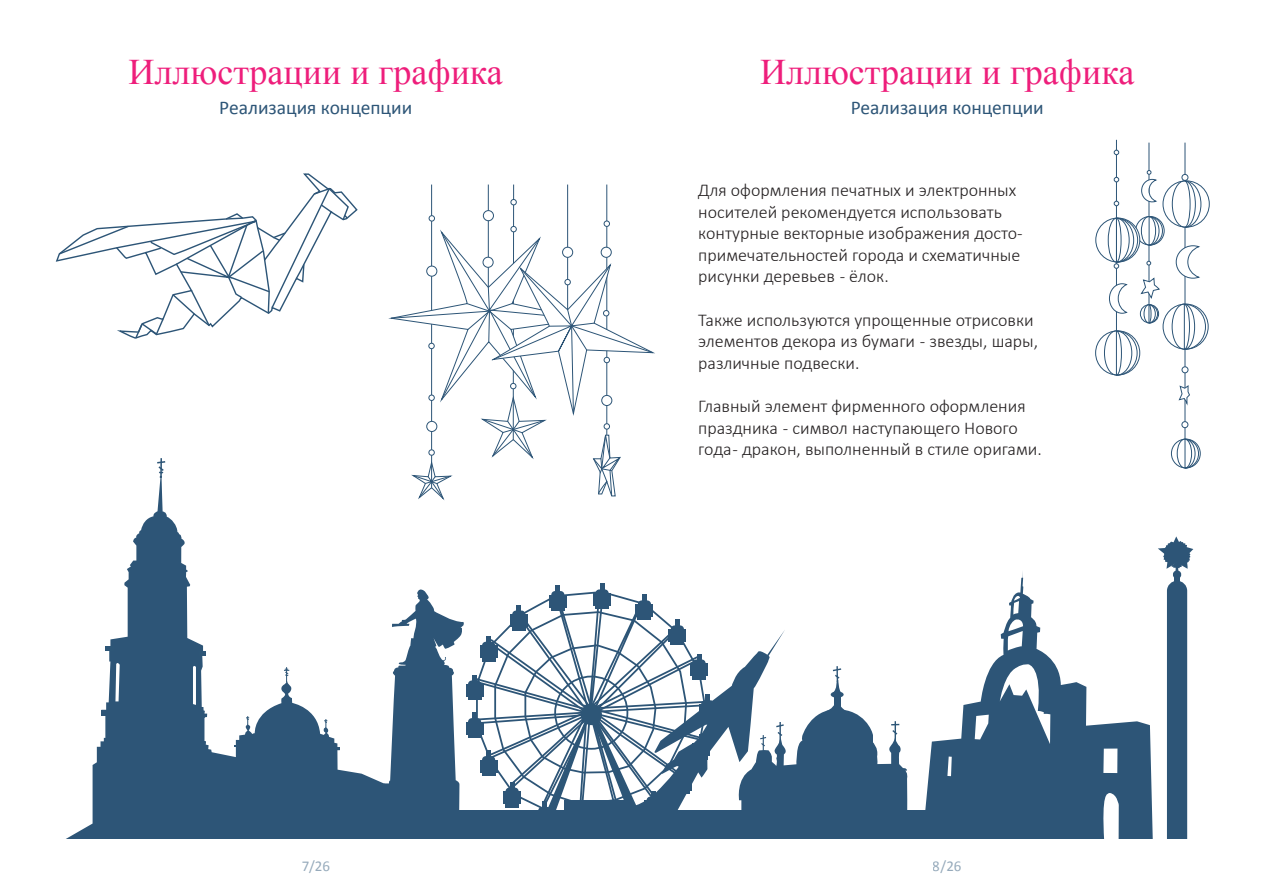
<style>
.page{position:relative;width:1263px;height:893px;background:#fff}
.page>*{position:absolute;margin:0;border:0;box-sizing:border-box;transform-origin:0 0}
.t1{font:36px "Times New Roman";color:#ee1e7b}
.t2{font:19.5px "Calibri";color:#2d5577}
.t3{font:300 18px/21.6px "Calibri";color:#231f20}
.t4{font:15px "Calibri";color:#2d5577}
</style>
<div class="page">
<svg style="left:58px;top:186px;width:292px;height:153px"></svg>
<hr style="left:606px;top:185px;width:1px;height:251px;background:#2d5577">
<hr style="left:513px;top:185px;width:1px;height:213px;background:#2d5577">
<hr style="left:431px;top:185px;width:1px;height:277px;background:#2d5577">
<hr style="left:488px;top:185px;width:1px;height:102px;background:#2d5577">
<hr style="left:567px;top:185px;width:1px;height:124px;background:#2d5577">
<svg style="left:511px;top:199px;width:5px;height:6px"></svg>
<svg style="left:388px;top:215px;width:267px;height:286px"></svg>
<div style="left:427px;top:421px;width:10px;height:10px;background:#fff;border-radius:50%"></div>
<div style="left:426px;top:421px;width:11px;height:11px;border:1px solid #2d5577;border-radius:50%"></div>
<div style="left:427px;top:266px;width:10px;height:10px;background:#fff;border-radius:50%"></div>
<div style="left:426px;top:266px;width:11px;height:10px;border:1px solid #2d5577;border-radius:50%"></div>
<div style="left:601px;top:247px;width:10px;height:10px;background:#fff;border-radius:50%"></div>
<div style="left:601px;top:247px;width:11px;height:11px;border:1px solid #2d5577;border-radius:50%"></div>
<div style="left:562px;top:247px;width:11px;height:10px;background:#fff;border-radius:50%"></div>
<div style="left:562px;top:247px;width:11px;height:11px;border:1px solid #2d5577;border-radius:50%"></div>
<div style="left:483px;top:257px;width:10px;height:10px;background:#fff;border-radius:50%"></div>
<div style="left:483px;top:257px;width:10px;height:11px;border:1px solid #2d5577;border-radius:50%"></div>
<div style="left:483px;top:211px;width:10px;height:10px;background:#fff;border-radius:50%"></div>
<div style="left:483px;top:210px;width:11px;height:11px;border:1px solid #2d5577;border-radius:50%"></div>
<div style="left:602px;top:395px;width:10px;height:11px;background:#fff;border-radius:50%"></div>
<div style="left:601px;top:395px;width:11px;height:11px;border:1px solid #2d5577;border-radius:50%"></div>
<hr style="left:1149px;top:143px;width:1px;height:162px;background:#2d5577">
<svg style="left:1141px;top:170px;width:16px;height:33px"></svg>
<div style="left:1135px;top:216px;width:29px;height:29px;border:1px solid #2d5577;border-radius:50%"></div>
<svg style="left:1140px;top:277px;width:19px;height:47px"></svg>
<hr style="left:1185px;top:143px;width:1px;height:297px;background:#2d5577">
<div style="left:1181px;top:366px;width:7px;height:7px;border:1px solid #2d5577;border-radius:50%"></div>
<div style="left:1181px;top:421px;width:7px;height:7px;border:1px solid #2d5577;border-radius:50%"></div>
<svg style="left:1175px;top:245px;width:25px;height:34px"></svg>
<svg style="left:1178px;top:385px;width:12px;height:19px"></svg>
<div style="left:1163px;top:180px;width:47px;height:47px;border:1px solid #2d5577;border-radius:50%"></div>
<svg style="left:1171px;top:174px;width:31px;height:54px"></svg>
<div style="left:1163px;top:304px;width:45px;height:46px;border:1px solid #2d5577;border-radius:50%"></div>
<svg style="left:1171px;top:303px;width:35px;height:47px"></svg>
<svg style="left:1171px;top:439px;width:29px;height:29px"></svg>
<div style="left:1171px;top:439px;width:29px;height:29px;border:1px solid #2d5577;border-radius:50%"></div>
<svg style="left:1176px;top:438px;width:23px;height:31px"></svg>
<div style="left:1095px;top:218px;width:45px;height:44px;border:1px solid #2d5577;border-radius:50%"></div>
<hr style="left:1116px;top:140px;width:1px;height:213px;background:#2d5577">
<svg style="left:1109px;top:283px;width:19px;height:31px"></svg>
<svg style="left:1114px;top:201px;width:5px;height:5px"></svg>
<svg style="left:1114px;top:177px;width:5px;height:5px"></svg>
<svg style="left:1114px;top:150px;width:5px;height:5px"></svg>
<svg style="left:1095px;top:331px;width:45px;height:44px"></svg>
<div style="left:1095px;top:330px;width:45px;height:45px;border:1px solid #2d5577;border-radius:50%"></div>
<svg style="left:1104px;top:330px;width:34px;height:46px"></svg>
<svg style="left:1107px;top:216px;width:56px;height:53px"></svg>
<svg style="left:66px;top:475px;width:338px;height:364px"></svg>
<hr style="left:160px;top:458px;width:2px;height:20px;background:#2d5577">
<svg style="left:157px;top:460px;width:9px;height:13px"></svg>
<svg style="left:284px;top:667px;width:5px;height:15px"></svg>
<svg style="left:245px;top:716px;width:5px;height:11px"></svg>
<svg style="left:323px;top:719px;width:5px;height:11px"></svg>
<svg style="left:105px;top:646px;width:9px;height:4px"></svg>
<svg style="left:199px;top:651px;width:7px;height:4px"></svg>
<div style="left:101px;top:710px;width:9px;height:6px;background:#2d5577"></div>
<svg style="left:197px;top:714px;width:10px;height:3px"></svg>
<svg style="left:1158px;top:536px;width:35px;height:303px"></svg>
<div style="left:1174px;top:577px;width:6px;height:8px;background:#2d5577"></div>
<svg style="left:924px;top:572px;width:229px;height:267px"></svg>
<div style="left:396px;top:811px;width:694px;height:28px;background:#2d5577"></div>
<svg style="left:369px;top:584px;width:544px;height:255px"></svg>
<h1 class="t1" style="left:129px;top:48px;width:376px">Иллюстрации и графика</h1>
<p class="t2" style="left:219px;top:95px;width:195px">Реализация концепции</p>
<h1 class="t1" style="left:760px;top:48px;width:376px">Иллюстрации и графика</h1>
<p class="t2" style="left:851px;top:95px;width:195px">Реализация концепции</p>
<p class="t3" style="left:698px;top:179px;width:326px">Для оформления печатных и электронных носителей рекомендуется использовать контурные векторные изображения досто&shy;примечательностей города и схематичные рисунки деревьев - ёлок.</p>
<p class="t3" style="left:698px;top:309px;width:341px">Также используются упрощенные отрисовки элементов декора из бумаги - звезды, шары, различные подвески.</p>
<p class="t3" style="left:698px;top:395px;width:345px">Главный элемент фирменного оформления праздника - символ наступающего Нового года - дракон, выполненный в стиле оригами.</p>
<p class="t4" style="left:301px;top:857px;width:30px">7/26</p>
<p class="t4" style="left:933px;top:857px;width:30px">8/26</p>
</div>
